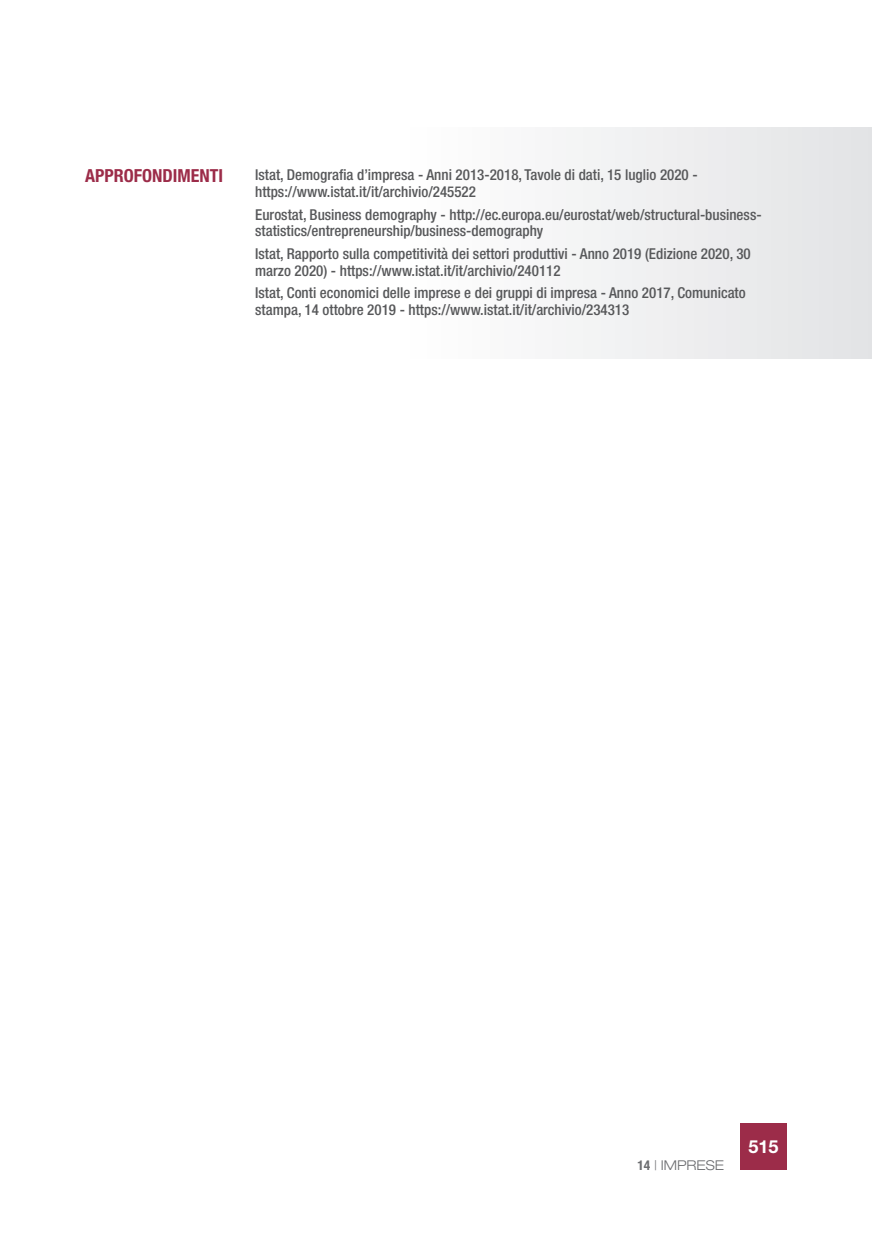
<style>
.page{position:relative;width:872px;height:1234px;background:#fff}
.page>*{position:absolute;margin:0;border:0;box-sizing:border-box;transform-origin:0 0}
.t1{font:700 condensed 18px "Helvetica Neue LT Std";color:#9c2c49}
.t2{font:700 18px "Helvetica Neue LT Std";color:#fff}
.t3{font:500 condensed 15px/16.5px "Helvetica Neue LT Std";color:#57585a}
.t4{font:300 expanded 13.5px "Helvetica Neue LT Std";color:#6c6d70}
.s1{font-weight:700;font-stretch:condensed}
</style>
<div class="page">
<div style="left:740px;top:1123px;width:47px;height:46px;background:#9c2c49"></div>
<div style="left:0;top:128px;width:872px;height:230px;background:linear-gradient(to right,#fff,#e8e9eb)"></div>
<p class="t1" style="left:85px;top:165px;width:139px">APPROFONDIMENTI</p>
<p class="t3" style="left:255px;top:166px;width:444px">Istat, Demografia d’impresa - Anni 2013-2018, Tavole di dati, 15 luglio 2020 - https://www.istat.it/it/archivio/245522</p>
<p class="t3" style="left:255px;top:206px;width:508px">Eurostat, Business demography - http://ec.europa.eu/eurostat/web/structural-business&shy;statistics/entrepreneurship/business-demography</p>
<p class="t3" style="left:255px;top:245px;width:497px">Istat, Rapporto sulla competitività dei settori produttivi - Anno 2019 (Edizione 2020, 30 marzo 2020) - https://www.istat.it/it/archivio/240112</p>
<p class="t3" style="left:255px;top:284px;width:492px">Istat, Conti economici delle imprese e dei gruppi di impresa - Anno 2017, Comunicato stampa, 14 ottobre 2019 - https://www.istat.it/it/archivio/234313</p>
<p class="t4" style="left:637px;top:1156px;width:88px"><span class="s1">14</span> | IMPRESE</p>
<p class="t2" style="left:748px;top:1135px;width:32px">515</p>
</div>
